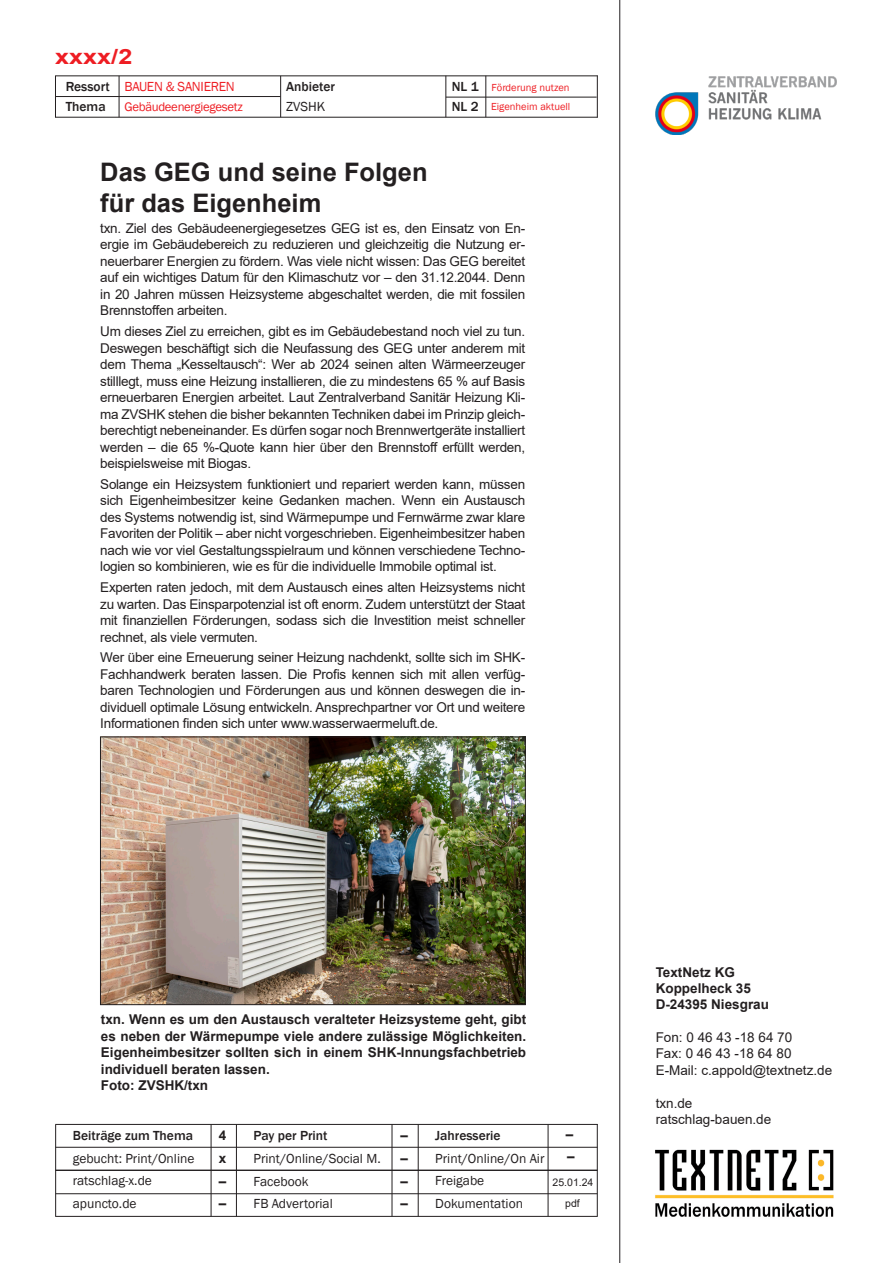
<style>
.page{position:relative;width:893px;height:1263px;background:#fff}
.page>*{position:absolute;margin:0;border:0;box-sizing:border-box;transform-origin:0 0}
.t1{font:700 25.5px "Arial";color:#231f20}
.t2{font:700 21px "Arial";color:#ee1d23;scale:1.2 1}
.t3{font:13.5px/16.5px "Arial";letter-spacing:-.02em;color:#231f20;text-align:justify}
.t4{font:700 13.5px/16.5px "Arial";color:#231f20;text-align:justify}
.t5{font:13.5px "Franklin Gothic";color:#231f20}
.t6{font:13.5px "Arial";color:#231f20}
.t7{font:500 13.5px "Franklin Gothic";color:#231f20}
.t8{font:13.5px "Franklin Gothic";letter-spacing:-.02em;color:#ee1d23}
.t9{font:12.75px "Franklin Gothic";letter-spacing:-.025em;color:#ee1d23}
.t10{font:10.5px "Franklin Gothic";color:#ee1d23}
.t11{font:10.5px "Arial";color:#231f20}
</style>
<div class="page">
<img style="left:655px;top:1149px;width:178px;height:68px">
<hr style="left:597px;top:1124px;width:1px;height:92px;background:#231f20">
<hr style="left:56px;top:1170px;width:541px;height:1px;background:#231f20">
<hr style="left:236px;top:1124px;width:1px;height:92px;background:#231f20">
<hr style="left:418px;top:1124px;width:1px;height:92px;background:#231f20">
<hr style="left:55px;top:1124px;width:1px;height:92px;background:#231f20">
<hr style="left:392px;top:1124px;width:1px;height:92px;background:#231f20">
<hr style="left:548px;top:1124px;width:1px;height:92px;background:#231f20">
<hr style="left:55px;top:1147px;width:542px;height:1px;background:#231f20">
<hr style="left:55px;top:1216px;width:543px;height:1px;background:#231f20">
<hr style="left:55px;top:1124px;width:543px;height:1px;background:#231f20">
<hr style="left:211px;top:1124px;width:1px;height:92px;background:#231f20">
<hr style="left:56px;top:1193px;width:541px;height:1px;background:#231f20">
<hr style="left:55px;top:75px;width:543px;height:1px;background:#231f20">
<hr style="left:55px;top:76px;width:1px;height:42px;background:#231f20">
<hr style="left:55px;top:96px;width:225px;height:1px;background:#231f20">
<hr style="left:119px;top:76px;width:1px;height:41px;background:#231f20">
<hr style="left:280px;top:76px;width:1px;height:41px;background:#231f20">
<hr style="left:445px;top:76px;width:1px;height:41px;background:#231f20">
<hr style="left:485px;top:76px;width:1px;height:41px;background:#231f20">
<hr style="left:55px;top:117px;width:543px;height:1px;background:#231f20">
<hr style="left:597px;top:75px;width:1px;height:43px;background:#231f20">
<hr style="left:446px;top:97px;width:151px;height:1px;background:#231f20">
<hr style="left:619px;top:0;width:1px;height:1263px;background:#231f20">
<img style="left:655px;top:76px;width:182px;height:59px">
<img style="left:102px;top:739px;width:421px;height:264px">
<div style="left:100px;top:737px;width:425px;height:268px;border:1px solid #231f20"></div>
<p class="t2" style="left:55px;top:42px;width:66px">xxxx/2</p>
<p class="t7" style="left:66px;top:78px;width:46px">Ressort</p>
<p class="t8" style="left:124px;top:78px;width:112px">BAUEN &amp; SANIEREN</p>
<p class="t7" style="left:286px;top:78px;width:50px">Anbieter</p>
<p class="t7" style="left:452px;top:78px;width:28px">NL 1</p>
<p class="t7" style="left:66px;top:98px;width:41px">Thema</p>
<p class="t9" style="left:124px;top:99px;width:120px">Gebäudeenergiegesetz</p>
<p class="t5" style="left:286px;top:98px;width:41px">ZVSHK</p>
<p class="t10" style="left:492px;top:81px;width:80px">Förderung nutzen</p>
<p class="t7" style="left:452px;top:98px;width:28px">NL 2</p>
<p class="t10" style="left:491px;top:100px;width:81px">Eigenheim aktuell</p>
<p class="t1" style="left:100px;top:154px;width:329px">Das GEG und seine Folgen</p>
<p class="t1" style="left:100px;top:185px;width:223px">für das Eigenheim</p>
<p class="t3" style="left:100px;top:220px;width:426px">txn. Ziel des Gebäudeenergiegesetzes GEG ist es, den Einsatz von En&shy;ergie im Gebäudebereich zu reduzieren und gleichzeitig die Nutzung er&shy;neuerbarer Energien zu fördern. Was viele nicht wissen: Das GEG bereitet auf ein wichtiges Datum für den Klimaschutz vor – den 31.12.2044. Denn in 20 Jahren müssen Heizsysteme abgeschaltet werden, die mit fossilen Brennstoffen arbeiten.</p>
<p class="t3" style="left:100px;top:323px;width:426px">Um dieses Ziel zu erreichen, gibt es im Gebäudebestand noch viel zu tun.<br>Deswegen beschäftigt sich die Neufassung des GEG unter anderem mit dem Thema „Kesseltausch“: Wer ab 2024 seinen alten Wärmeerzeuger stilllegt, muss eine Heizung installieren, die zu mindestens 65 % auf Basis erneuerbaren Energien arbeitet. Laut Zentralverband Sanitär Heizung Kli&shy;ma ZVSHK stehen die bisher bekannten Techniken dabei im Prinzip gleich&shy;berechtigt nebeneinander. Es dürfen sogar noch Brennwertgeräte installiert werden – die 65 %-Quote kann hier über den Brennstoff erfüllt werden, beispielsweise mit Biogas.</p>
<p class="t3" style="left:100px;top:476px;width:426px">Solange ein Heizsystem funktioniert und repariert werden kann, müssen sich Eigenheimbesitzer keine Gedanken machen. Wenn ein Austausch des Systems notwendig ist, sind Wärmepumpe und Fernwärme zwar klare Favoriten der Politik – aber nicht vorgeschrieben. Eigenheimbesitzer haben nach wie vor viel Gestaltungsspielraum und können verschiedene Techno&shy;logien so kombinieren, wie es für die individuelle Immobile optimal ist.</p>
<p class="t3" style="left:100px;top:579px;width:426px">Experten raten jedoch, mit dem Austausch eines alten Heizsystems nicht zu warten. Das Einsparpotenzial ist oft enorm. Zudem unterstützt der Staat mit finanziellen Förderungen, sodass sich die Investition meist schneller rechnet, als viele vermuten.</p>
<p class="t3" style="left:100px;top:649px;width:426px">Wer über eine Erneuerung seiner Heizung nachdenkt, sollte sich im SHK-Fachhandwerk beraten lassen. Die Profis kennen sich mit allen verfüg&shy;baren Technologien und Förderungen aus und können deswegen die in&shy;dividuell optimale Lösung entwickeln. Ansprechpartner vor Ort und weitere Informationen finden sich unter www.wasserwaermeluft.de.</p>
<p class="t4" style="left:101px;top:1011px;width:427px">txn. Wenn es um den Austausch veralteter Heizsysteme geht, gibt es neben der Wärmepumpe viele andere zulässige Möglichkeiten.<br>Eigenheimbesitzer sollten sich in einem SHK-Innungsfachbetrieb individuell beraten lassen.</p>
<p class="t4" style="left:101px;top:1077px;width:109px">Foto: ZVSHK/txn</p>
<p class="t7" style="left:73px;top:1127px;width:122px">Beiträge zum Thema</p>
<p class="t5" style="left:73px;top:1149px;width:123px">gebucht: Print/Online</p>
<p class="t5" style="left:73px;top:1172px;width:81px">ratschlag-x.de</p>
<p class="t5" style="left:73px;top:1195px;width:65px">apuncto.de</p>
<p class="t4" style="left:219px;top:1127px;width:9px">4</p>
<p class="t4" style="left:219px;top:1150px;width:9px">x</p>
<p class="t4" style="left:219px;top:1173px;width:9px">–</p>
<p class="t4" style="left:219px;top:1195px;width:9px">–</p>
<p class="t7" style="left:253px;top:1127px;width:76px">Pay per Print</p>
<p class="t5" style="left:253px;top:1149px;width:129px">Print/Online/Social M.</p>
<p class="t5" style="left:253px;top:1173px;width:57px">Facebook</p>
<p class="t5" style="left:253px;top:1195px;width:81px">FB Advertorial</p>
<p class="t4" style="left:400px;top:1127px;width:9px">–</p>
<p class="t4" style="left:400px;top:1150px;width:9px">–</p>
<p class="t4" style="left:400px;top:1173px;width:9px">–</p>
<p class="t4" style="left:400px;top:1195px;width:9px">–</p>
<p class="t7" style="left:435px;top:1127px;width:67px">Jahresserie</p>
<p class="t5" style="left:435px;top:1150px;width:111px">Print/Online/On Air</p>
<p class="t5" style="left:435px;top:1172px;width:51px">Freigabe</p>
<p class="t5" style="left:435px;top:1195px;width:89px">Dokumentation</p>
<p class="t4" style="left:566px;top:1126px;width:9px">–</p>
<p class="t4" style="left:567px;top:1148px;width:9px">–</p>
<p class="t11" style="left:553px;top:1175px;width:42px">25.01.24</p>
<p class="t11" style="left:565px;top:1196px;width:16px">pdf</p>
<p class="t4" style="left:656px;top:964px;width:81px">TextNetz KG</p>
<p class="t4" style="left:656px;top:980px;width:97px">Koppelheck 35</p>
<p class="t4" style="left:656px;top:996px;width:115px">D-24395 Niesgrau</p>
<p class="t6" style="left:656px;top:1028px;width:138px">Fon: 0 46 43 -18 64 70</p>
<p class="t6" style="left:656px;top:1044px;width:137px">Fax: 0 46 43 -18 64 80</p>
<p class="t6" style="left:656px;top:1061px;width:178px">E-Mail: c.appold@textnetz.de</p>
<p class="t3" style="left:656px;top:1095px;width:38px">txn.de</p>
<p class="t6" style="left:656px;top:1110px;width:117px">ratschlag-bauen.de</p>
</div>
